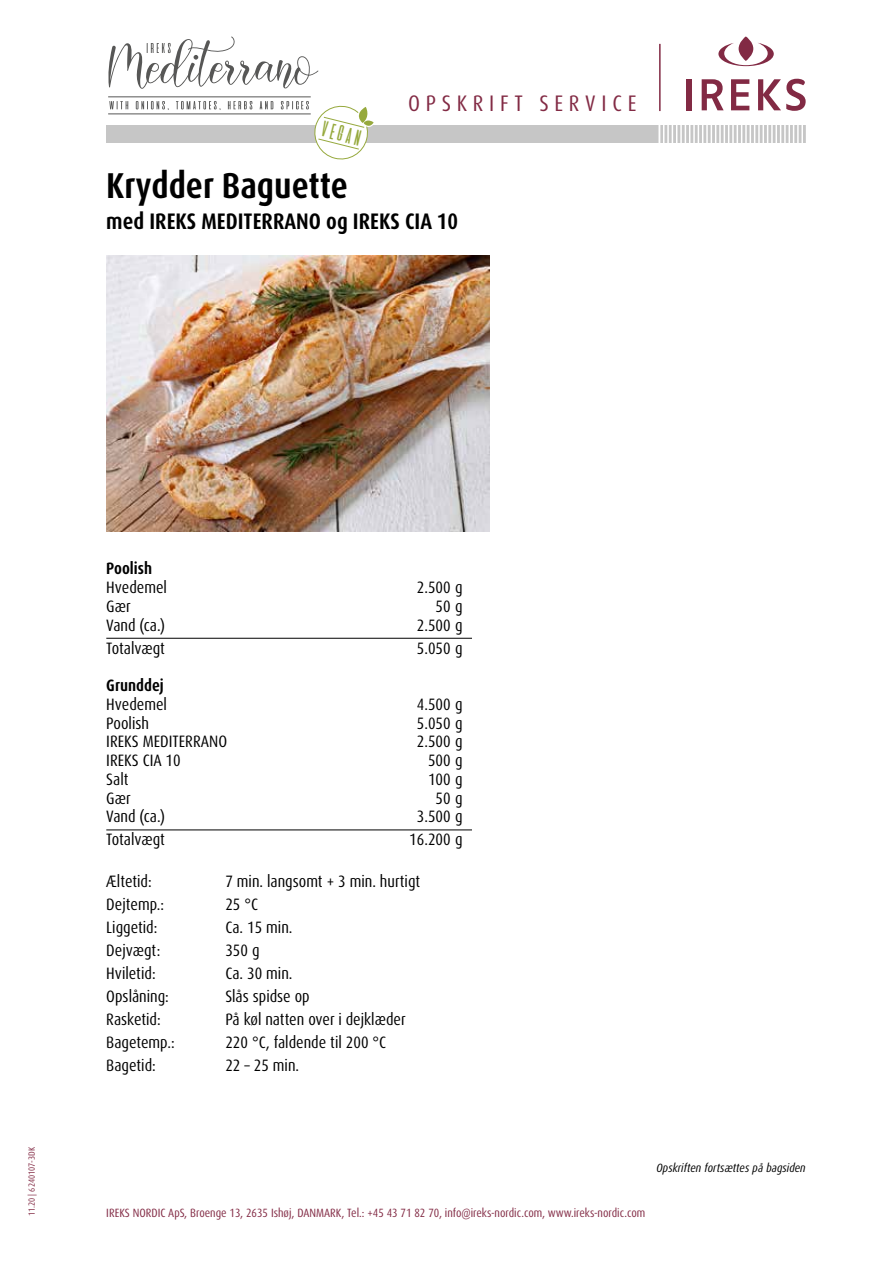
<style>
.page{position:relative;width:893px;height:1263px;background:#fff}
.page>*{position:absolute;margin:0;border:0;box-sizing:border-box;transform-origin:0 0}
.t1{font:700 condensed 36px "Dax Pro";color:#000}
.t2{font:700 condensed 22.5px "Dax Pro";color:#000}
.t3{font:condensed 22.5px "Dax Pro";letter-spacing:.255em;color:#822a44}
.t4{font:22.05px "aliensandcows";color:#96a93d}
.t5{font:condensed 16.5px "Dax Pro";color:#000}
.t6{font:700 condensed 16.5px "Dax Pro";color:#000}
.t7{font:condensed 12px "Dax Pro";color:#822a44}
.t8{font:italic condensed 12px "Dax Pro";color:#000}
.t9{font:condensed 9px "Dax Pro";color:#822a44}
</style>
<div class="page">
<div style="left:106px;top:126px;width:700px;height:17px;background:#c6c6c6"></div>
<svg style="left:659px;top:126px;width:144px;height:17px"></svg>
<div style="left:687px;top:79px;width:5px;height:31px;background:#822a44"></div>
<svg style="left:702px;top:79px;width:22px;height:31px"></svg>
<svg style="left:731px;top:79px;width:18px;height:31px"></svg>
<svg style="left:758px;top:79px;width:48px;height:32px"></svg>
<svg style="left:718px;top:36px;width:56px;height:30px"></svg>
<hr style="left:659px;top:44px;width:2px;height:67px;background:#822a44">
<hr style="left:106px;top:638px;width:366px;height:1px;background:#000">
<hr style="left:106px;top:829px;width:366px;height:1px;background:#000">
<img style="left:106px;top:255px;width:383px;height:276px">
<svg style="left:108px;top:36px;width:210px;height:53px"></svg>
<hr style="left:108px;top:96px;width:203px;height:1px;background:#575756">
<hr style="left:108px;top:114px;width:203px;height:1px;background:#575756">
<svg style="left:109px;top:101px;width:19px;height:8px"></svg>
<svg style="left:136px;top:101px;width:33px;height:9px"></svg>
<svg style="left:176px;top:101px;width:45px;height:9px"></svg>
<svg style="left:228px;top:101px;width:24px;height:8px"></svg>
<svg style="left:260px;top:101px;width:13px;height:8px"></svg>
<svg style="left:281px;top:101px;width:94px;height:59px"></svg>
<h3 class="t4" style="left:323px;top:117px;width:45px;rotate:14deg">VEGAN</h3>
<h2 class="t3" style="left:408px;top:89px;width:230px">OPSKRIFT SERVICE</h2>
<h1 class="t1" style="left:106px;top:163px;width:243px">Krydder Baguette</h1>
<h2 class="t2" style="left:106px;top:207px;width:353px">med IREKS MEDITERRANO og IREKS CIA 10</h2>
<p class="t9" style="left:26px;top:1216px;width:71px;rotate:-90deg">11.20 | 6240107-3DK</p>
<p class="t6" style="left:106px;top:558px;width:47px">Poolish</p>
<p class="t5" style="left:106px;top:577px;width:62px">Hvedemel</p>
<p class="t5" style="left:417px;top:577px;width:47px">2.500 g</p>
<p class="t5" style="left:106px;top:595px;width:26px">Gær</p>
<p class="t5" style="left:436px;top:595px;width:28px">50 g</p>
<p class="t5" style="left:106px;top:614px;width:60px">Vand (ca.)</p>
<p class="t5" style="left:417px;top:614px;width:47px">2.500 g</p>
<p class="t5" style="left:106px;top:637px;width:60px">Totalvægt</p>
<p class="t5" style="left:417px;top:637px;width:47px">5.050 g</p>
<p class="t6" style="left:106px;top:675px;width:59px">Grunddej</p>
<p class="t5" style="left:106px;top:693px;width:62px">Hvedemel</p>
<p class="t5" style="left:417px;top:693px;width:47px">4.500 g</p>
<p class="t5" style="left:106px;top:712px;width:44px">Poolish</p>
<p class="t5" style="left:417px;top:712px;width:47px">5.050 g</p>
<p class="t5" style="left:106px;top:731px;width:122px">IREKS MEDITERRANO</p>
<p class="t5" style="left:417px;top:731px;width:47px">2.500 g</p>
<p class="t5" style="left:106px;top:750px;width:76px">IREKS CIA 10</p>
<p class="t5" style="left:428px;top:750px;width:36px">500 g</p>
<p class="t5" style="left:106px;top:768px;width:24px">Salt</p>
<p class="t5" style="left:428px;top:768px;width:36px">100 g</p>
<p class="t5" style="left:106px;top:787px;width:26px">Gær</p>
<p class="t5" style="left:436px;top:787px;width:28px">50 g</p>
<p class="t5" style="left:106px;top:806px;width:60px">Vand (ca.)</p>
<p class="t5" style="left:417px;top:806px;width:47px">3.500 g</p>
<p class="t5" style="left:106px;top:829px;width:60px">Totalvægt</p>
<p class="t5" style="left:409px;top:829px;width:55px">16.200 g</p>
<p class="t5" style="left:106px;top:871px;width:47px">Æltetid:</p>
<p class="t5" style="left:225px;top:871px;width:196px">7 min. langsomt + 3 min. hurtigt</p>
<p class="t5" style="left:106px;top:894px;width:59px">Dejtemp.:</p>
<p class="t5" style="left:225px;top:894px;width:34px">25 °C</p>
<p class="t5" style="left:106px;top:917px;width:53px">Liggetid:</p>
<p class="t5" style="left:225px;top:917px;width:69px">Ca. 15 min.</p>
<p class="t5" style="left:106px;top:940px;width:55px">Dejvægt:</p>
<p class="t5" style="left:225px;top:940px;width:36px">350 g</p>
<p class="t5" style="left:106px;top:963px;width:51px">Hviletid:</p>
<p class="t5" style="left:225px;top:963px;width:69px">Ca. 30 min.</p>
<p class="t5" style="left:106px;top:986px;width:64px">Opslåning:</p>
<p class="t5" style="left:225px;top:986px;width:86px">Slås spidse op</p>
<p class="t5" style="left:106px;top:1009px;width:56px">Rasketid:</p>
<p class="t5" style="left:225px;top:1009px;width:182px">På køl natten over i dejklæder</p>
<p class="t5" style="left:106px;top:1032px;width:70px">Bagetemp.:</p>
<p class="t5" style="left:225px;top:1032px;width:162px">220 °C, faldende til 200 °C</p>
<p class="t5" style="left:106px;top:1055px;width:51px">Bagetid:</p>
<p class="t5" style="left:225px;top:1055px;width:75px">22 – 25 min.</p>
<p class="t8" style="left:656px;top:1160px;width:151px">Opskriften fortsættes på bagsiden</p>
<p class="t7" style="left:106px;top:1205px;width:541px">IREKS NORDIC ApS, Broenge 13, 2635 Ishøj, DANMARK, Tel.: +45 43 71 82 70, info@ireks-nordic.com, www.ireks-nordic.com</p>
</div>
